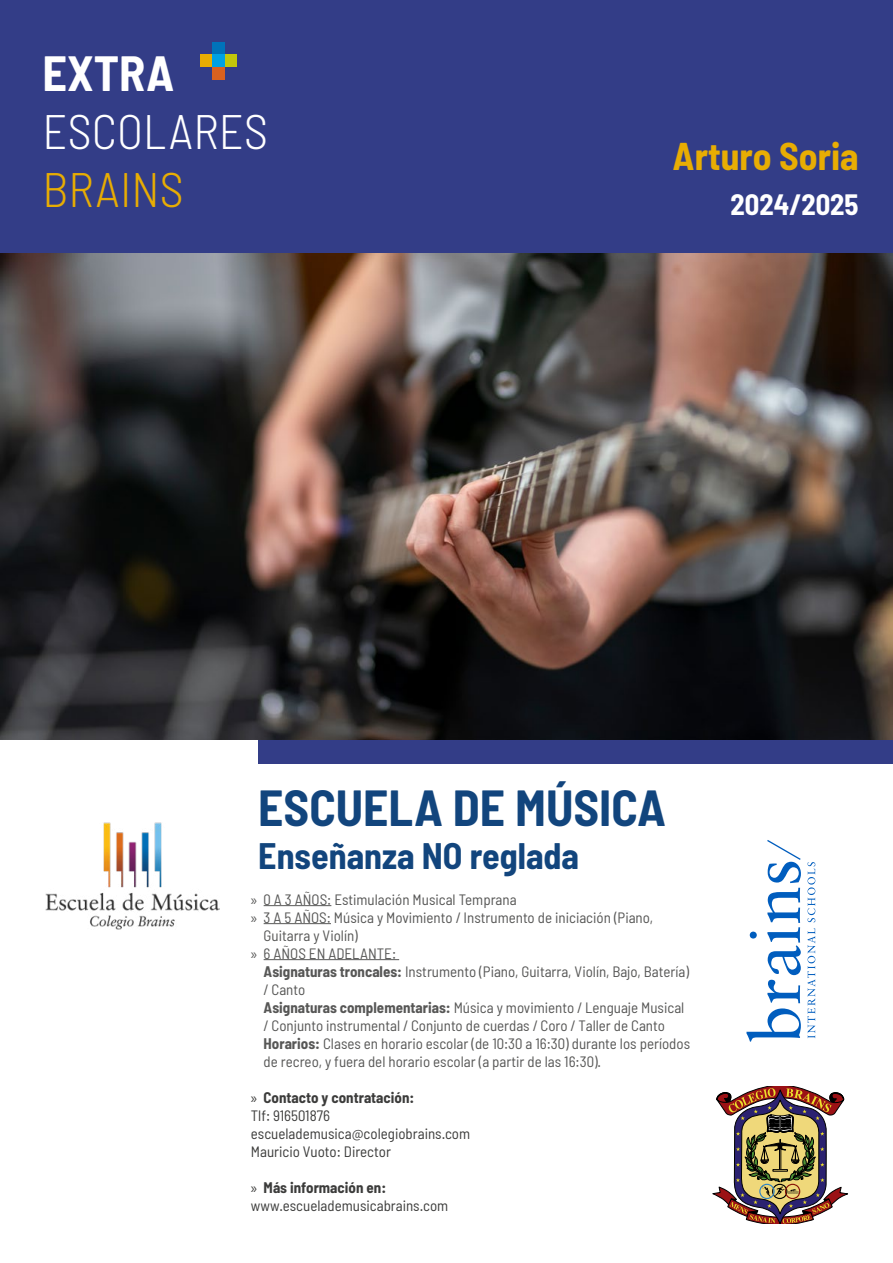
<style>
.page{position:relative;width:893px;height:1263px;background:#fff}
.page>*{position:absolute;margin:0;border:0;box-sizing:border-box;transform-origin:0 0}
.t1{font:700 semi-condensed 49.5px "Barlow";color:#12457d}
.t2{font:300 semi-condensed 48.3px "Barlow";color:#fff}
.t3{font:300 semi-condensed 48.3px "Barlow";color:#e8ad03}
.t4{font:700 semi-condensed 48.3px "Barlow";color:#fff}
.t5{font:700 semi-condensed 37.8px "Barlow";color:#e8ad03}
.t6{font:700 semi-condensed 36px "Barlow";color:#12457d}
.t7{font:700 semi-condensed 28.8px "Barlow";color:#fff}
.t8{font:semi-condensed 15px "Barlow";color:#575756}
.t9{font:semi-condensed 15px/18px "Barlow";color:#3c3c3b}
.s1{font-family:"Myriad Pro";font-stretch:normal}
.s2{font-weight:700}
</style>
<div class="page">
<img style="left:0;top:253px;width:893px;height:487px">
<div style="left:258px;top:740px;width:635px;height:23px;background:#333d87"></div>
<hr style="left:264px;top:905px;width:67px;height:1px;background:#575756">
<hr style="left:264px;top:923px;width:67px;height:1px;background:#575756">
<hr style="left:264px;top:959px;width:135px;height:1px;background:#575756">
<img style="left:46px;top:823px;width:174px;height:106px">
<div style="left:0;top:0;width:893px;height:253px;background:#333d87"></div>
<div style="left:212px;top:43px;width:13px;height:12px;background:#0073ba"></div>
<div style="left:225px;top:55px;width:12px;height:12px;background:#c2c70a"></div>
<div style="left:212px;top:67px;width:13px;height:12px;background:#d9611f"></div>
<div style="left:200px;top:55px;width:12px;height:12px;background:#e8ad03"></div>
<div style="left:212px;top:55px;width:13px;height:12px;background:#00a1e3"></div>
<svg style="left:807px;top:928px;width:8px;height:110px"></svg>
<svg style="left:808px;top:862px;width:7px;height:60px"></svg>
<svg style="left:746px;top:840px;width:55px;height:201px"></svg>
<svg style="left:712px;top:1086px;width:136px;height:138px"></svg>
<h2 class="t4" style="left:43px;top:43px;width:133px">EXTRA</h2>
<h2 class="t2" style="left:43px;top:100px;width:227px">ESCOLARES</h2>
<h2 class="t3" style="left:43px;top:158px;width:143px">BRAINS</h2>
<h3 class="t5" style="left:673px;top:133px;width:187px">Arturo Soria</h3>
<h3 class="t7" style="left:730px;top:186px;width:130px">2024/2025</h3>
<h1 class="t1" style="left:258px;top:776px;width:409px">ESCUELA DE MÚSICA</h1>
<h3 class="t6" style="left:258px;top:833px;width:322px">Enseñanza NO reglada</h3>
<p class="t8" style="left:251px;top:889px;width:267px"><span class="s1">»</span> 0 A 3 AÑOS: Estimulación Musical Temprana</p>
<p class="t8" style="left:251px;top:907px;width:404px"><span class="s1">»</span> 3 A 5 AÑOS: Música y Movimiento / Instrumento de iniciación (Piano,</p>
<p class="t8" style="left:264px;top:925px;width:96px">Guitarra y Violín)</p>
<p class="t8" style="left:251px;top:943px;width:147px"><span class="s1">»</span> 6 AÑOS EN ADELANTE:</p>
<p class="t8" style="left:264px;top:961px;width:427px"><span class="s2">Asignaturas troncales:</span> Instrumento (Piano, Guitarra, Violín, Bajo, Batería)</p>
<p class="t8" style="left:264px;top:979px;width:43px">/ Canto</p>
<p class="t8" style="left:264px;top:997px;width:422px"><span class="s2">Asignaturas complementarias:</span> Música y movimiento / Lenguaje Musical</p>
<p class="t8" style="left:264px;top:1015px;width:403px">/ Conjunto instrumental / Conjunto de cuerdas / Coro / Taller de Canto</p>
<p class="t8" style="left:264px;top:1033px;width:428px"><span class="s2">Horarios:</span> Clases en horario escolar (de 10:30 a 16:30) durante los períodos</p>
<p class="t8" style="left:264px;top:1051px;width:339px">de recreo, y fuera del horario escolar (a partir de las 16:30).</p>
<p class="t9" style="left:251px;top:1087px;width:221px"><span class="s1">»</span> <span class="s2">Contacto y contratación:<br></span>Tlf: 916501876 escuelademusica@colegiobrains.com<br>Mauricio Vuoto: Director</p>
<p class="t9" style="left:251px;top:1177px;width:199px"><span class="s1">»</span> <span class="s2">Más información en: </span>www.escuelademusicabrains.com</p>
</div>
